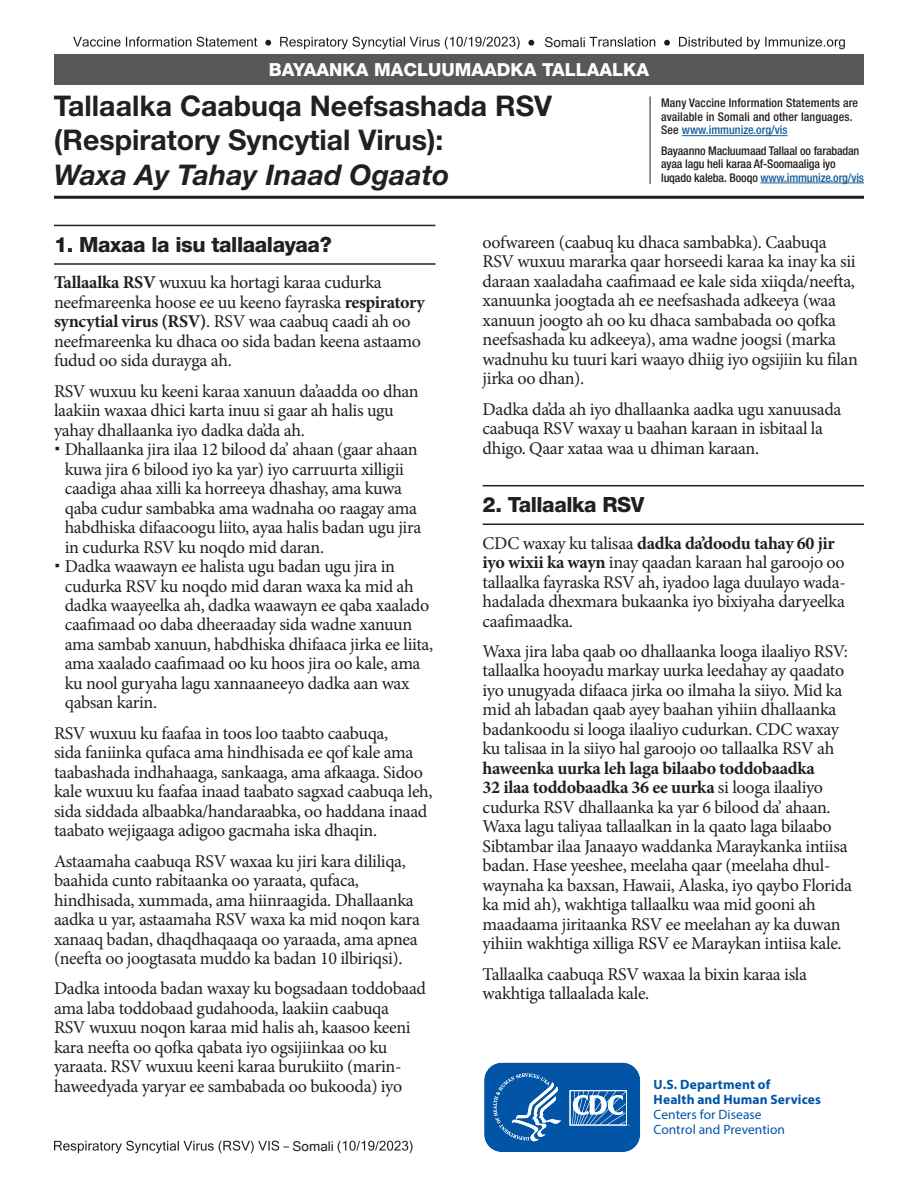
<style>
.page{position:relative;width:918px;height:1188px;background:#fff}
.page>*{position:absolute;margin:0;border:0;box-sizing:border-box;transform-origin:0 0}
.t1{font:700 28.5px/34.2px "Helvetica Neue LT Std";color:#231f20}
.t2{font:italic 700 28.5px "Helvetica Neue LT Std";color:#231f20}
.t3{font:800 21px "Helvetica Neue LT Std";letter-spacing:-.02em;color:#231f20}
.t4{font:18px/19.5px "Minion Pro";letter-spacing:-.02em;color:#231f20}
.t5{font:800 18px "Helvetica Neue LT Std";color:#fff}
.t6{font:700 13.5px/15px "Myriad Pro";letter-spacing:.01em;color:#0154a6}
.t7{font:13.5px/15px "Myriad Pro";color:#0154a6}
.t8{font:13.5px "Microsoft Sans Serif";color:#231f20}
.t9{font:500 condensed 12px/13.5px "Helvetica Neue LT Std";letter-spacing:-.01em;color:#231f20}
.t10{font:500 condensed 12px/13.5px "Helvetica Neue LT Std";letter-spacing:.01em;color:#231f20}
.s1{color:#175d9e}
.s2{font-weight:700}
</style>
<div class="page">
<div style="left:54px;top:54px;width:810px;height:31px;background:#57585a"></div>
<hr style="left:650px;top:96px;width:1px;height:88px;background:#231f20">
<hr style="left:682px;top:135px;width:106px;height:1px;background:#175d9e">
<hr style="left:760px;top:183px;width:104px;height:1px;background:#175d9e">
<hr style="left:54px;top:196px;width:810px;height:3px;background:#231f20">
<svg style="left:484px;top:1062px;width:157px;height:90px;background:#296fb4"></svg>
<hr style="left:54px;top:263px;width:381px;height:2px;background:#231f20">
<hr style="left:54px;top:225px;width:381px;height:1px;background:#231f20">
<hr style="left:483px;top:524px;width:381px;height:1px;background:#231f20">
<hr style="left:483px;top:485px;width:381px;height:1px;background:#231f20">
<svg style="left:73px;top:37px;width:461px;height:12px"></svg>
<svg style="left:590px;top:37px;width:255px;height:12px"></svg>
<svg style="left:54px;top:1141px;width:235px;height:12px"></svg>
<svg style="left:338px;top:1141px;width:75px;height:12px"></svg>
<p class="t8" style="left:545px;top:34px;width:43px">Somali</p>
<p class="t5" style="left:269px;top:59px;width:382px">BAYAANKA MACLUUMAADKA TALLAALKA</p>
<h1 class="t1" style="left:54px;top:88px;width:500px">Tallaalka Caabuqa Neefsashada RSV (Respiratory Syncytial Virus):</h1>
<h1 class="t2" style="left:54px;top:157px;width:397px">Waxa Ay Tahay Inaad Ogaato</h1>
<p class="t10" style="left:661px;top:96px;width:198px">Many Vaccine Information Statements are available in Somali and other languages.<br>See <span class="s1">www.immunize.org/vis</span></p>
<p class="t9" style="left:661px;top:144px;width:204px">Bayaanno Macluumaad Tallaal oo farabadan ayaa lagu heli karaa Af-Soomaaliga iyo luqado kaleba. Booqo <span class="s1">www.immunize.org/vis</span></p>
<p class="t3" style="left:54px;top:232px;width:279px">1. Maxaa la isu tallaalayaa?</p>
<p class="t4" style="left:54px;top:273px;width:372px"><span class="s2">Tallaalka RSV</span> wuxuu ka hortagi karaa cudurka neefmareenka hoose ee uu keeno fayraska <span class="s2">respiratory syncytial virus (RSV)</span>. RSV waa caabuq caadi ah oo neefmareenka ku dhaca oo sida badan keena astaamo fudud oo sida durayga ah.</p>
<p class="t4" style="left:54px;top:381px;width:366px">RSV wuxuu ku keeni karaa xanuun da’aadda oo dhan laakiin waxaa dhici karta inuu si gaar ah halis ugu yahay dhallaanka iyo dadka da’da ah.</p>
<p class="t4" style="left:65px;top:440px;width:370px">Dhallaanka jira ilaa 12 bilood da’ ahaan (gaar ahaan kuwa jira 6 bilood iyo ka yar) iyo carruurta xilligii caadiga ahaa xilli ka horreeya dhashay, ama kuwa qaba cudur sambabka ama wadnaha oo raagay ama habdhiska difaacoogu liito, ayaa halis badan ugu jira in cudurka RSV ku noqdo mid daran.<br>Dadka waawayn ee halista ugu badan ugu jira in cudurka RSV ku noqdo mid daran waxa ka mid ah dadka waayeelka ah, dadka waawayn ee qaba xaalado caafimaad oo daba dheeraaday sida wadne xanuun ama sambab xanuun, habdhiska dhifaaca jirka ee liita, ama xaalado caafimaad oo ku hoos jira oo kale, ama ku nool guryaha lagu xannaaneeyo dadka aan wax qabsan karin.</p>
<p class="t4" style="left:54px;top:723px;width:380px">RSV wuxuu ku faafaa in toos loo taabto caabuqa,<br>sida faniinka qufaca ama hindhisada ee qof kale ama taabashada indhahaaga, sankaaga, ama afkaaga. Sidoo kale wuxuu ku faafaa inaad taabato sagxad caabuqa leh, sida siddada albaabka/handaraabka, oo haddana inaad taabato wejigaaga adigoo gacmaha iska dhaqin.</p>
<p class="t4" style="left:54px;top:851px;width:368px">Astaamaha caabuqa RSV waxaa ku jiri kara dililiqa, baahida cunto rabitaanka oo yaraata, qufaca, hindhisada, xummada, ama hiinraagida. Dhallaanka aadka u yar, astaamaha RSV waxa ka mid noqon kara xanaaq badan, dhaqdhaqaaqa oo yaraada, ama apnea (neefta oo joogtasata muddo ka badan 10 ilbiriqsi).</p>
<p class="t4" style="left:54px;top:979px;width:374px">Dadka intooda badan waxay ku bogsadaan toddobaad ama laba toddobaad gudahooda, laakiin caabuqa<br>RSV wuxuu noqon karaa mid halis ah, kaasoo keeni kara neefta oo qofka qabata iyo ogsijiinkaa oo ku yaraata. RSV wuxuu keeni karaa burukiito (marin&shy;haweedyada yaryar ee sambabada oo bukooda) iyo</p>
<p class="t8" style="left:293px;top:1138px;width:43px">Somali</p>
<p class="t4" style="left:483px;top:233px;width:377px">oofwareen (caabuq ku dhaca sambabka). Caabuqa RSV wuxuu mararka qaar horseedi karaa ka inay ka sii daraan xaaladaha caafimaad ee kale sida xiiqda/neefta, xanuunka joogtada ah ee neefsashada adkeeya (waa xanuun joogto ah oo ku dhaca sambabada oo qofka neefsashada ku adkeeya), ama wadne joogsi (marka wadnuhu ku tuuri kari waayo dhiig iyo ogsijiin ku filan jirka oo dhan).</p>
<p class="t4" style="left:483px;top:399px;width:360px">Dadka da’da ah iyo dhallaanka aadka ugu xanuusada caabuqa RSV waxay u baahan karaan in isbitaal la dhigo. Qaar xataa waa u dhiman karaan.</p>
<p class="t3" style="left:483px;top:492px;width:163px">2. Tallaalka RSV</p>
<p class="t4" style="left:483px;top:533px;width:365px">CDC waxay ku talisaa <span class="s2">dadka da’doodu tahay 60 jir iyo wixii ka wayn</span> inay qaadan karaan hal garoojo oo tallaalka fayraska RSV ah, iyadoo laga duulayo wada&shy;hadalada dhexmara bukaanka iyo bixiyaha daryeelka caafimaadka.</p>
<p class="t4" style="left:483px;top:641px;width:367px">Waxa jira laba qaab oo dhallaanka looga ilaaliyo RSV: tallaalka hooyadu markay uurka leedahay ay qaadato iyo unugyada difaaca jirka oo ilmaha la siiyo. Mid ka mid ah labadan qaab ayey baahan yihiin dhallaanka badankoodu si looga ilaaliyo cudurkan. CDC waxay ku talisaa in la siiyo hal garoojo oo tallaalka RSV ah</p>
<p class="t4" style="left:483px;top:758px;width:371px"><span class="s2">haweenka uurka leh laga bilaabo toddobaadka<br>32 ilaa toddobaadka 36 ee uurka</span> si looga ilaaliyo cudurka RSV dhallaanka ka yar 6 bilood da’ ahaan.<br>Waxa lagu taliyaa tallaalkan in la qaato laga bilaabo Sibtambar ilaa Janaayo waddanka Maraykanka intiisa badan. Hase yeeshee, meelaha qaar (meelaha dhul&shy;waynaha ka baxsan, Hawaii, Alaska, iyo qaybo Florida ka mid ah), wakhtiga tallaalku waa mid gooni ah maadaama jiritaanka RSV ee meelahan ay ka duwan yihiin wakhtiga xilliga RSV ee Maraykan intiisa kale.</p>
<p class="t4" style="left:483px;top:964px;width:326px">Tallaalka caabuqa RSV waxaa la bixin karaa isla wakhtiga tallaalada kale.</p>
<p class="t6" style="left:654px;top:1077px;width:169px">U.S. Department of<br>Health and Human Services</p>
<p class="t7" style="left:654px;top:1107px;width:133px">Centers for Disease<br>Control and Prevention</p>
</div>
